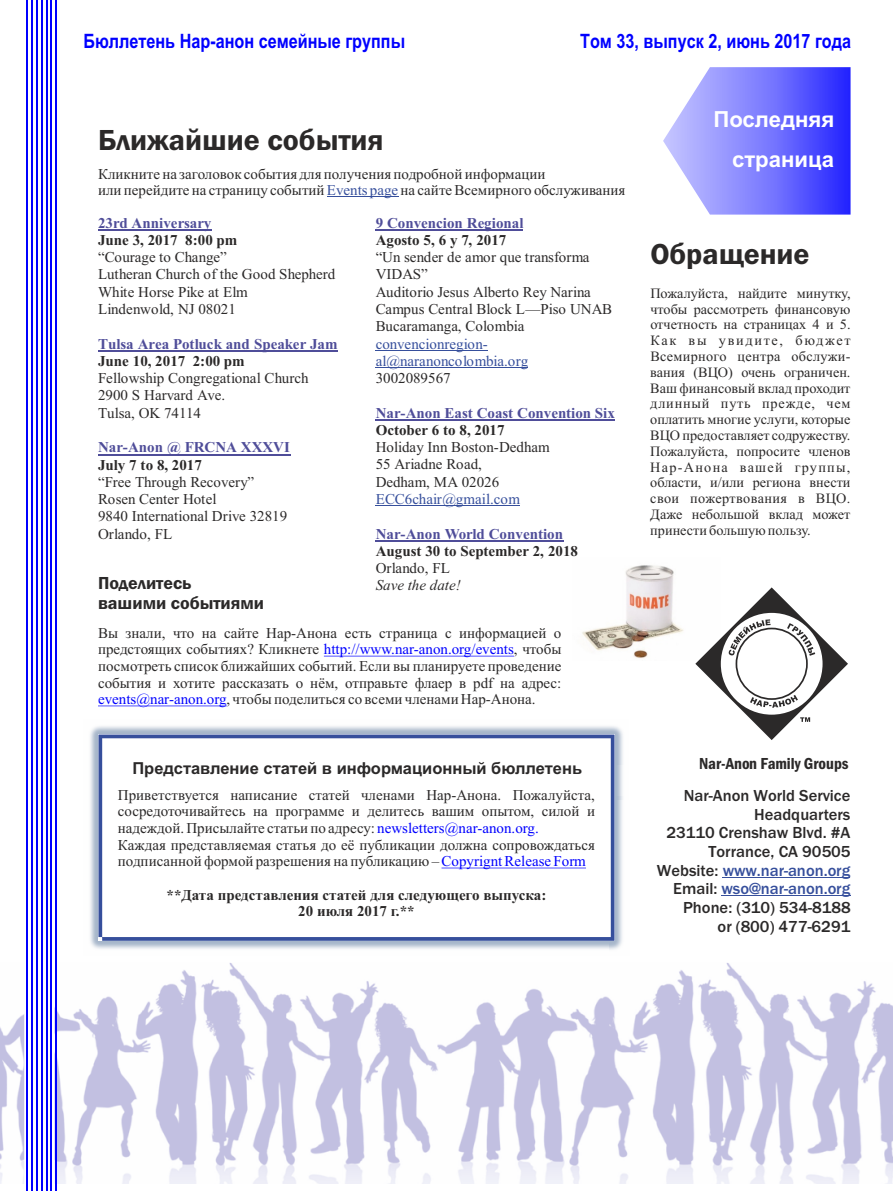
<style>
.page{position:relative;width:893px;height:1191px;background:#fff}
.page>*{position:absolute;margin:0;border:0;box-sizing:border-box;transform-origin:0 0}
.t1{font:600 30px "Franklin Gothic";color:#2b2929}
.t2{font:700 22.2px/40.2px "Arial";color:#fff;text-align:right}
.t3{font:700 19.8px "Arial Narrow";color:#00f}
.t4{font:600 18px/20.4px "Franklin Gothic";color:#2b2929}
.t5{font:500 16.5px/18.8px "Franklin Gothic";color:#2b2929;text-align:right}
.t6{font:700 16.5px "Arial";color:#2b2929}
.t7{font:600 condensed 16.5px "Franklin Gothic";color:#2b2929}
.t8{font:15px/17.2px "Times New Roman";color:#2b2929}
.t9{font:700 15px/16.6px "Times New Roman";color:#2b2929;text-align:center}
.t10{font:700 15px "Times New Roman";color:#4f4d99}
.t11{font:15px/17.4px "Times New Roman";color:#364f9c}
.t12{font:italic 15px "Times New Roman";color:#2b2929}
.t13{font:14.25px/15.8px "Times New Roman";color:#2b2929;text-align:justify}
.s1{color:#364f9c}
.s2{color:#00f}
</style>
<div class="page">
<img style="left:582px;top:565px;width:102px;height:93px">
<hr style="left:98px;top:230px;width:114px;height:1px;background:#4f4d99">
<hr style="left:98px;top:350px;width:240px;height:2px;background:#4f4d99">
<hr style="left:98px;top:454px;width:192px;height:1px;background:#4f4d99">
<hr style="left:376px;top:230px;width:147px;height:1px;background:#4f4d99">
<hr style="left:376px;top:350px;width:112px;height:1px;background:#364f9c">
<hr style="left:376px;top:367px;width:152px;height:1px;background:#364f9c">
<hr style="left:376px;top:419px;width:239px;height:2px;background:#4f4d99">
<hr style="left:376px;top:505px;width:144px;height:1px;background:#364f9c">
<hr style="left:376px;top:540px;width:188px;height:2px;background:#4f4d99">
<img style="left:0;top:962px;width:893px;height:222px">
<svg style="left:663px;top:67px;width:187px;height:148px;background:#8484ff"></svg>
<hr style="left:327px;top:197px;width:71px;height:1px;background:#364f9c">
<hr style="left:324px;top:656px;width:190px;height:1px;background:#00f">
<hr style="left:98px;top:705px;width:129px;height:1px;background:#00f">
<img style="left:90px;top:726px;width:533px;height:224px">
<img style="left:614px;top:766px;width:9px;height:29px">
<img style="left:610px;top:800px;width:13px;height:150px">
<svg style="left:98px;top:734px;width:516px;height:206px"></svg>
<hr style="left:441px;top:867px;width:61px;height:1px;background:#00f">
<hr style="left:502px;top:867px;width:84px;height:1px;background:#00f">
<svg style="left:695px;top:587px;width:153px;height:153px"></svg>
<hr style="left:27px;top:0;width:1px;height:1191px;background:#00f">
<hr style="left:31px;top:0;width:2px;height:1191px;background:#00f">
<hr style="left:36px;top:0;width:2px;height:1191px;background:#00f">
<hr style="left:41px;top:0;width:1px;height:1191px;background:#00f">
<hr style="left:46px;top:0;width:1px;height:1191px;background:#00f">
<hr style="left:51px;top:0;width:1px;height:1191px;background:#00f">
<hr style="left:56px;top:0;width:1px;height:1191px;background:#00f">
<hr style="left:722px;top:877px;width:128px;height:1px;background:#364f9c">
<hr style="left:721px;top:895px;width:129px;height:1px;background:#364f9c">
<h3 class="t3" style="left:83px;top:34px;width:323px">Бюллетень Нар-анон семейные группы</h3>
<h3 class="t3" style="left:580px;top:34px;width:272px">Том 33, выпуск 2, июнь 2017 года</h3>
<h1 class="t1" style="left:98px;top:129px;width:287px">Ближайшие события</h1>
<p class="t8" style="left:98px;top:167px;width:529px;line-height:16.6px">Кликните на заголовок события для получения подробной информации<br>или перейдите на страницу событий <span class="s1">Events page</span> на сайте Всемирного обслуживания</p>
<p class="t10" style="left:98px;top:218px;width:115px">23rd Anniversary</p>
<p class="t9" style="left:98px;top:233px;width:141px">June 3, 2017 8:00 pm</p>
<p class="t8" style="left:98px;top:250px;width:239px">“Courage to Change”<br>Lutheran Church of the Good Shepherd<br>White Horse Pike at Elm<br>Lindenwold, NJ 08021</p>
<p class="t10" style="left:98px;top:339px;width:241px">Tulsa Area Potluck and Speaker Jam</p>
<p class="t9" style="left:98px;top:354px;width:148px">June 10, 2017 2:00 pm</p>
<p class="t8" style="left:98px;top:371px;width:212px">Fellowship Congregational Church<br>2900 S Harvard Ave.<br>Tulsa, OK 74114</p>
<p class="t10" style="left:98px;top:442px;width:193px">Nar-Anon @ FRCNA XXXVI</p>
<p class="t9" style="left:98px;top:458px;width:105px">July 7 to 8, 2017</p>
<p class="t8" style="left:98px;top:474px;width:191px">“Free Through Recovery”<br>Rosen Center Hotel<br>9840 International Drive 32819<br>Orlando, FL</p>
<p class="t4" style="left:98px;top:574px;width:168px">Поделитесь вашими событиями</p>
<p class="t10" style="left:376px;top:218px;width:149px">9 Convencion Regional</p>
<p class="t9" style="left:376px;top:233px;width:132px">Agosto 5, 6 y 7, 2017</p>
<p class="t8" style="left:376px;top:250px;width:238px">“Un sender de amor que transforma<br>VIDAS”<br>Auditorio Jesus Alberto Rey Narina<br>Campus Central Block L—Piso UNAB<br>Bucaramanga, Colombia</p>
<p class="t11" style="left:376px;top:336px;width:154px">convencionregion&shy;al@naranoncolombia.org</p>
<p class="t8" style="left:376px;top:371px;width:77px">3002089567</p>
<p class="t10" style="left:376px;top:408px;width:241px">Nar-Anon East Coast Convention Six</p>
<p class="t9" style="left:376px;top:423px;width:130px">October 6 to 8, 2017</p>
<p class="t8" style="left:376px;top:440px;width:176px">Holiday Inn Boston-Dedham<br>55 Ariadne Road,<br>Dedham, MA 02026</p>
<p class="t11" style="left:376px;top:492px;width:146px">ECC6chair@gmail.com</p>
<p class="t10" style="left:376px;top:528px;width:189px">Nar-Anon World Convention</p>
<p class="t9" style="left:376px;top:544px;width:204px">August 30 to September 2, 2018</p>
<p class="t8" style="left:376px;top:561px;width:76px">Orlando, FL</p>
<p class="t12" style="left:376px;top:580px;width:87px">Save the date!</p>
<p class="t8" style="left:98px;top:626px;width:465px;line-height:16.6px;text-align:justify">Вы знали, что на сайте Нар-Анона есть страница с информацией о предстоящих событиях? Кликнете <span class="s2">http://www.nar-anon.org/events</span>, чтобы посмотреть список ближайших событий. Если вы планируете проведение события и хотите рассказать о нём, отправьте флаер в pdf на адрес: <span class="s2">events@nar-anon.org</span>, чтобы поделиться со всеми членами Нар-Анона.</p>
<p class="t6" style="left:132px;top:761px;width:451px">Представление статей в информационный бюллетень</p>
<p class="t8" style="left:118px;top:788px;width:479px;line-height:16.6px">Приветствуется написание статей членами Нар-Анона. Пожалуйста, сосредоточивайтесь на программе и делитесь вашим опытом, силой и надеждой. Присылайте статьи по адресу:<span class="s2">newsletters@nar-anon.org.<br></span>Каждая представляемая статья до её публикации должна сопровождаться подписанной формой разрешения на публикацию –<span class="s2">CopyrigntRelease Form</span></p>
<p class="t9" style="left:167px;top:887px;width:381px">**Дата представления статей для следующего выпуска:<br>20 июля 2017 г.**</p>
<h2 class="t2" style="left:713px;top:101px;width:122px">Последняя страница</h2>
<h1 class="t1" style="left:650px;top:243px;width:161px">Обращение</h1>
<p class="t13" style="left:650px;top:287px;width:202px">Пожалуйста, найдите минутку, чтобы рассмотреть финансовую отчетность на страницах 4 и 5.<br>Как вы увидите, бюджет Всемирного центра обслужи&shy;вания (ВЦО) очень ограничен.<br>Ваш финансовый вклад проходит длинный путь прежде, чем оплатить многие услуги, которые ВЦО предоставляет содружеству.<br>Пожалуйста, попросите членов Нар-Анона вашей группы, области, и/или региона внести свои пожертвования в ВЦО.<br>Даже небольшой вклад может принести большую пользу.</p>
<p class="t7" style="left:699px;top:757px;width:151px">Nar-Anon Family Groups</p>
<p class="t5" style="left:657px;top:787px;width:196px">Nar-Anon World Service<br>Headquarters<br>23110 Crenshaw Blvd. #A<br>Torrance, CA 90505<br>Website: <span class="s1">www.nar-anon.org<br></span>Email: <span class="s1">wso@nar-anon.org<br></span>Phone: (310) 534-8188<br>or (800) 477-6291</p>
</div>
